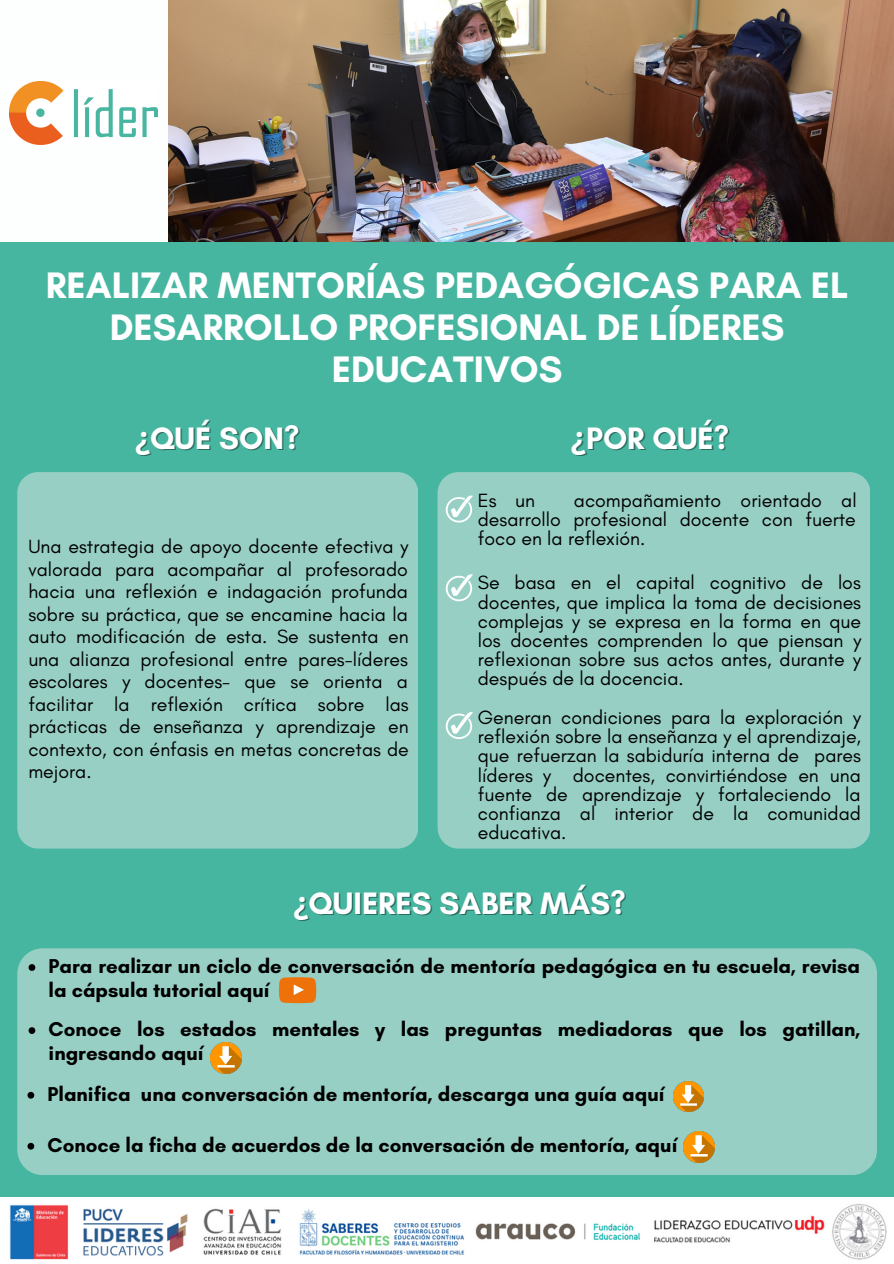
<style>
.page{position:relative;width:894px;height:1264px;background:#fff}
.page>*{position:absolute;margin:0;border:0;box-sizing:border-box;transform-origin:0 0}
.t1{font:700 37.5px/41.7px "Glacial Indifference";color:#fff;text-align:center}
.t2{font:700 31.5px "Glacial Indifference";color:#fff}
.t3{font:700 20.4px/23.7px "Glacial Indifference";color:#000}
.t4{font:19.5px/19.2px "Glacial Indifference";color:#000;text-align:justify}
.s1{font-family:"Noto Sans"}
</style>
<div class="page">
<div style="left:0;top:0;width:893px;height:1263px;background:#47b6a1"></div>
<div style="left:437px;top:472px;width:432px;height:376px;background:#97cfc4;border-radius:21px"></div>
<img style="left:0;top:1197px;width:893px;height:66px">
<div style="left:0;top:0;width:168px;height:242px;background:#fdfefe"></div>
<img style="left:10px;top:81px;width:147px;height:63px">
<div style="left:17px;top:948px;width:859px;height:227px;background:#97cfc4;border-radius:25px"></div>
<div style="left:17px;top:472px;width:401px;height:376px;background:#97cfc4;border-radius:21px"></div>
<svg style="left:445px;top:495px;width:27px;height:27px"></svg>
<svg style="left:445px;top:574px;width:27px;height:27px"></svg>
<svg style="left:445px;top:712px;width:27px;height:27px"></svg>
<svg style="left:29px;top:1027px;width:6px;height:6px"></svg>
<img style="left:210px;top:1042px;width:31px;height:31px">
<svg style="left:27px;top:1091px;width:7px;height:7px"></svg>
<img style="left:673px;top:1081px;width:30px;height:30px">
<svg style="left:27px;top:1142px;width:7px;height:7px"></svg>
<img style="left:683px;top:1131px;width:31px;height:31px">
<img style="left:168px;top:0;width:725px;height:241px">
<svg style="left:29px;top:964px;width:6px;height:6px"></svg>
<svg style="left:279px;top:977px;width:37px;height:26px"></svg>
<p class="t1" style="left:46px;top:264px;width:804px">REALIZAR MENTORÍAS PEDAGÓGICAS PARA EL<br>DESARROLLO PROFESIONAL DE LÍDERES<br>EDUCATIVOS</p>
<p class="t2" style="left:570px;top:419px;width:160px"><span class="s1">¿</span>POR QUÉ?</p>
<p class="t2" style="left:135px;top:419px;width:166px"><span class="s1">¿</span>QUÉ SON?</p>
<p class="t4" style="left:28px;top:535px;width:382px;line-height:22.5px">Una estrategia de apoyo docente efectiva y valorada para acompañar al profesorado hacia una reflexión e indagación profunda sobre su práctica, que se encamine hacia la auto modificación de esta. Se sustenta en una alianza profesional entre pares-líderes escolares y docentes- que se orienta a facilitar la reflexión crítica sobre las prácticas de enseñanza y aprendizaje en contexto, con énfasis en metas concretas de mejora.</p>
<p class="t4" style="left:477px;top:490px;width:380px;text-indent:96px">acompañamiento orientado al desarrollo profesional docente con fuerte foco en la reflexión.</p>
<p class="t4" style="left:477px;top:490px;width:59px">Es un</p>
<p class="t4" style="left:477px;top:573px;width:385px">Se basa en el capital cognitivo de los docentes, que implica la toma de decisiones complejas y se expresa en la forma en que los docentes comprenden lo que piensan y reflexionan sobre sus actos antes, durante y después de la docencia.</p>
<p class="t4" style="left:477px;top:707px;width:385px">Generan condiciones para la exploración y reflexión sobre la enseñanza y el aprendizaje, que refuerzan la sabiduría interna de pares líderes y docentes, convirtiéndose en una fuente de aprendizaje y fortaleciendo la confianza al interior de la comunidad educativa.</p>
<p class="t2" style="left:293px;top:884px;width:334px"><span class="s1">¿</span>QUIERES SABER MÁS?</p>
<p class="t3" style="left:49px;top:954px;width:812px">Para realizar un ciclo de conversación de mentoría pedagógica en tu escuela, revisa la cápsula tutorial aquí</p>
<p class="t3" style="left:49px;top:1017px;width:813px">Conoce los estados mentales y las preguntas mediadoras que los gatillan, ingresando aquí</p>
<p class="t3" style="left:48px;top:1081px;width:618px">Planifica una conversación de mentoría, descarga una guía aquí</p>
<p class="t3" style="left:48px;top:1132px;width:631px">Conoce la ficha de acuerdos de la conversación de mentoría, aquí</p>
</div>
